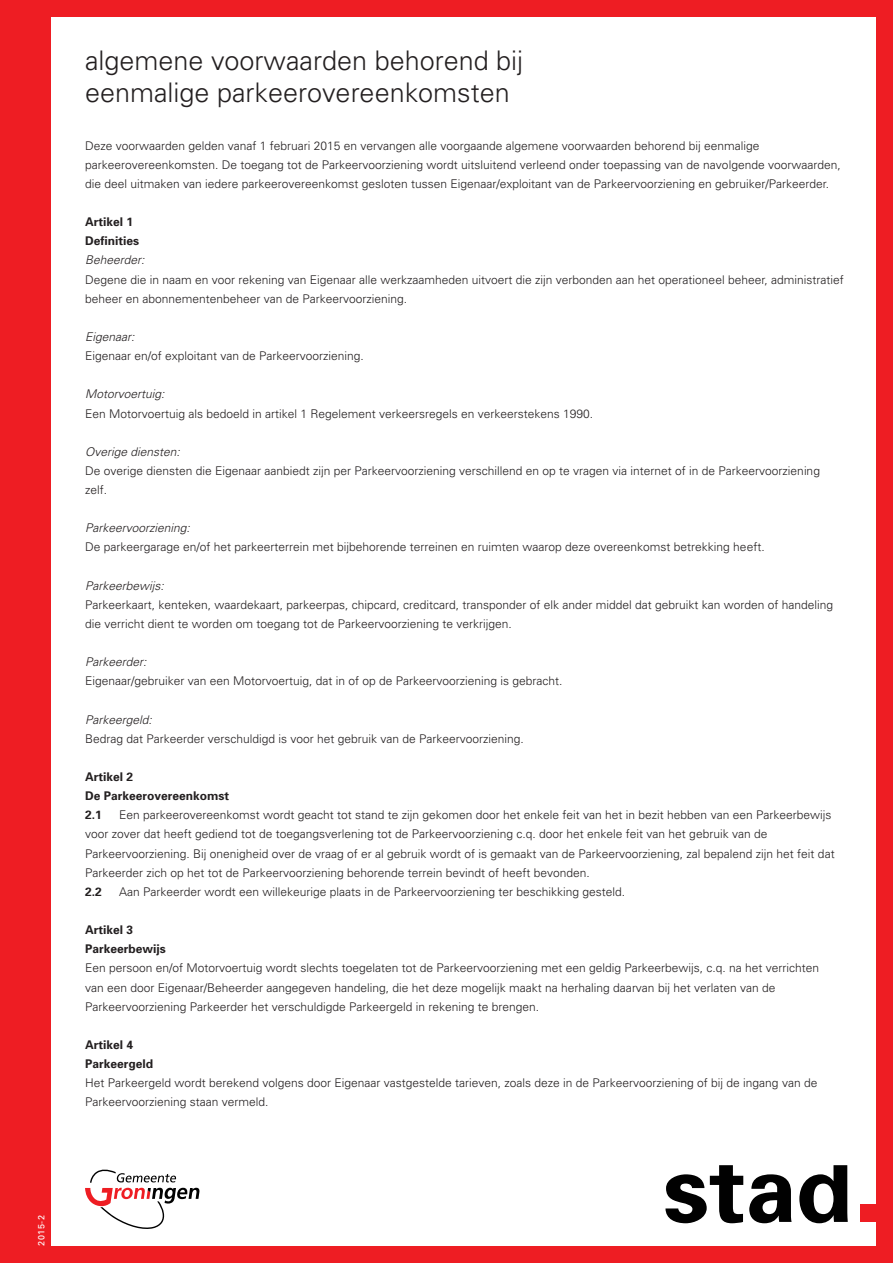
<style>
.page{position:relative;width:893px;height:1263px;background:#ee1d23}
.page>*{position:absolute;margin:0;border:0;box-sizing:border-box;transform-origin:0 0}
.t1{font:300 27px/32.4px "Univers";color:#231f20}
.t2{font:300 12px/19.2px "Univers";color:#231f20}
.t3{font:italic 300 12px "Univers";color:#231f20}
.t4{font:700 12px/19.2px "Univers";color:#231f20}
.t5{font:9px "Univers";color:#fff}
</style>
<div class="page">
<div style="left:51px;top:17px;width:825px;height:1229px;background:#fff"></div>
<svg style="left:85px;top:1169px;width:115px;height:60px"></svg>
<div style="left:861px;top:1205px;width:17px;height:17px;background:#ee1d23"></div>
<svg style="left:665px;top:1165px;width:183px;height:58px"></svg>
<h1 class="t1" style="left:85px;top:43px;width:440px">algemene voorwaarden behorend bij eenmalige parkeerovereenkomsten</h1>
<p class="t2" style="left:85px;top:135px;width:757px">Deze voorwaarden gelden vanaf 1 februari 2015 en vervangen alle voorgaande algemene voorwaarden behorend bij eenmalige parkeerovereenkomsten. De toegang tot de Parkeervoorziening wordt uitsluitend verleend onder toepassing van de navolgende voorwaarden, die deel uitmaken van iedere parkeerovereenkomst gesloten tussen Eigenaar/exploitant van de Parkeervoorziening en gebruiker/Parkeerder.</p>
<p class="t4" style="left:85px;top:212px;width:56px">Artikel 1<br>Definities</p>
<p class="t3" style="left:85px;top:253px;width:61px">Beheerder:</p>
<p class="t2" style="left:85px;top:269px;width:760px">Degene die in naam en voor rekening van Eigenaar alle werkzaamheden uitvoert die zijn verbonden aan het operationeel beheer, administratief beheer en abonnementenbeheer van de Parkeervoorziening.</p>
<p class="t3" style="left:85px;top:329px;width:51px">Eigenaar:</p>
<p class="t2" style="left:85px;top:346px;width:280px">Eigenaar en/of exploitant van de Parkeervoorziening.</p>
<p class="t3" style="left:85px;top:387px;width:81px">Motorvoertuig:</p>
<p class="t2" style="left:85px;top:403px;width:510px">Een Motorvoertuig als bedoeld in artikel 1 Regelement verkeersregels en verkeerstekens 1990.</p>
<p class="t3" style="left:85px;top:444px;width:96px">Overige diensten:</p>
<p class="t2" style="left:85px;top:461px;width:736px">De overige diensten die Eigenaar aanbiedt zijn per Parkeervoorziening verschillend en op te vragen via internet of in de Parkeervoorziening zelf.</p>
<p class="t3" style="left:85px;top:521px;width:106px">Parkeervoorziening:</p>
<p class="t2" style="left:85px;top:537px;width:681px">De parkeergarage en/of het parkeerterrein met bijbehorende terreinen en ruimten waarop deze overeenkomst betrekking heeft.</p>
<p class="t3" style="left:85px;top:578px;width:80px">Parkeerbewijs:</p>
<p class="t2" style="left:85px;top:595px;width:750px">Parkeerkaart, kenteken, waardekaart, parkeerpas, chipcard, creditcard, transponder of elk ander middel dat gebruikt kan worden of handeling die verricht dient te worden om toegang tot de Parkeervoorziening te verkrijgen.</p>
<p class="t3" style="left:85px;top:655px;width:63px">Parkeerder:</p>
<p class="t2" style="left:85px;top:671px;width:479px">Eigenaar/gebruiker van een Motorvoertuig, dat in of op de Parkeervoorziening is gebracht.</p>
<p class="t3" style="left:85px;top:712px;width:68px">Parkeergeld:</p>
<p class="t2" style="left:85px;top:729px;width:440px">Bedrag dat Parkeerder verschuldigd is voor het gebruik van de Parkeervoorziening.</p>
<p class="t4" style="left:85px;top:767px;width:146px">Artikel 2<br>De Parkeerovereenkomst<br>2.1</p>
<p class="t2" style="left:85px;top:805px;width:751px;text-indent:34px">Een parkeerovereenkomst wordt geacht tot stand te zijn gekomen door het enkele feit van het in bezit hebben van een Parkeerbewijs voor zover dat heeft gediend tot de toegangsverlening tot de Parkeervoorziening c.q. door het enkele feit van het gebruik van de Parkeervoorziening. Bij onenigheid over de vraag of er al gebruik wordt of is gemaakt van de Parkeervoorziening, zal bepalend zijn het feit dat Parkeerder zich op het tot de Parkeervoorziening behorende terrein bevindt of heeft bevonden.</p>
<p class="t4" style="left:85px;top:882px;width:18px">2.2</p>
<p class="t2" style="left:119px;top:882px;width:508px">Aan Parkeerder wordt een willekeurige plaats in de Parkeervoorziening ter beschikking gesteld.</p>
<p class="t4" style="left:85px;top:920px;width:82px">Artikel 3<br>Parkeerbewijs</p>
<p class="t2" style="left:85px;top:958px;width:736px">Een persoon en/of Motorvoertuig wordt slechts toegelaten tot de Parkeervoorziening met een geldig Parkeerbewijs, c.q. na het verrichten van een door Eigenaar/Beheerder aangegeven handeling, die het deze mogelijk maakt na herhaling daarvan bij het verlaten van de<br>Parkeervoorziening Parkeerder het verschuldigde Parkeergeld in rekening te brengen.</p>
<p class="t4" style="left:85px;top:1035px;width:70px">Artikel 4<br>Parkeergeld</p>
<p class="t2" style="left:85px;top:1073px;width:734px">Het Parkeergeld wordt berekend volgens door Eigenaar vastgestelde tarieven, zoals deze in de Parkeervoorziening of bij de ingang van de<br>Parkeervoorziening staan vermeld.</p>
<p class="t5" style="left:36px;top:1246px;width:32px;rotate:-90deg">2015-2</p>
</div>
